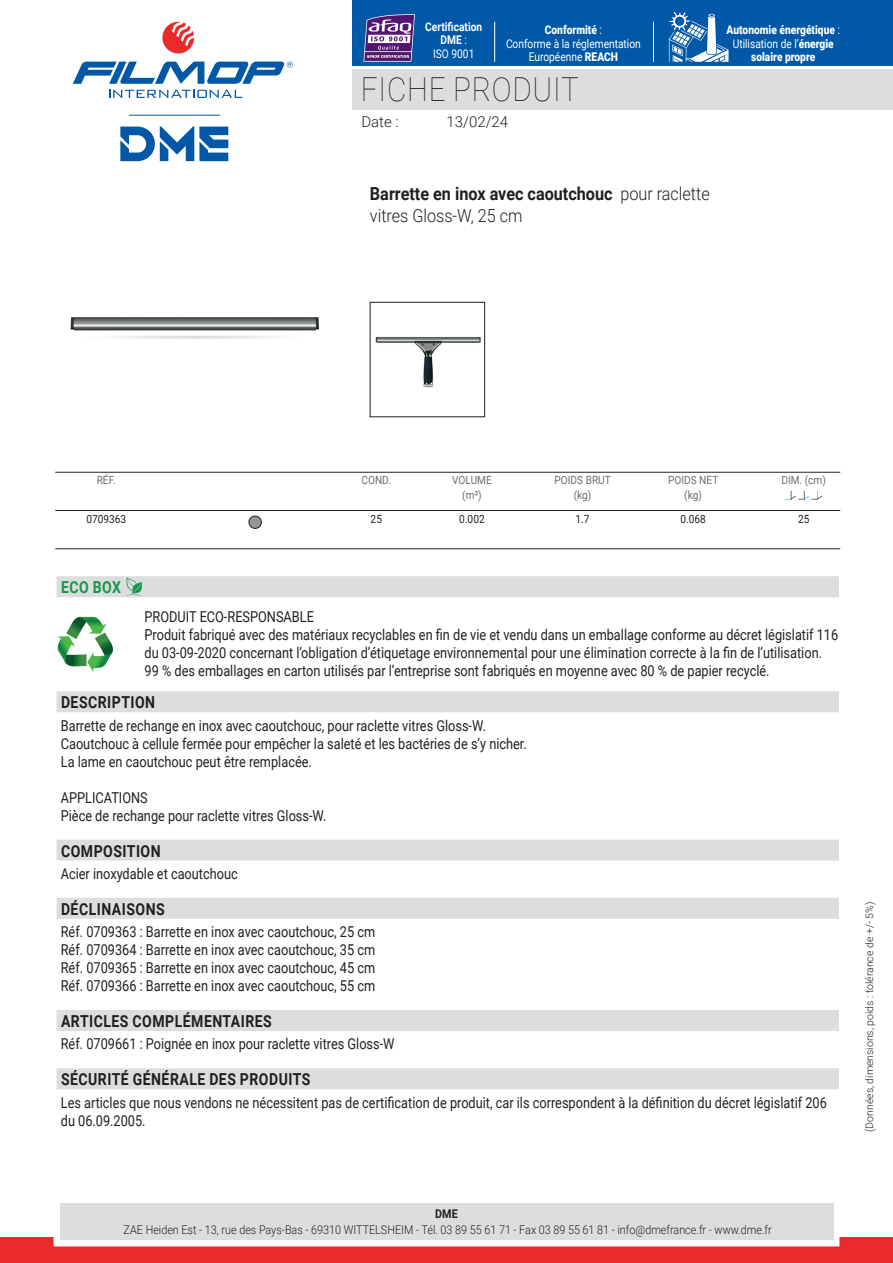
<style>
.page{position:relative;width:893px;height:1263px;background:#fff}
.page>*{position:absolute;margin:0;border:0;box-sizing:border-box;transform-origin:0 0}
.t1{font:100 33px "Roboto";letter-spacing:.025em;color:#231f20;scale:.9 1}
.t2{font:300 18px/21.6px "Roboto";color:#231f20;scale:.9 1}
.t3{font:700 16.5px "Roboto";letter-spacing:.035em;color:#231f20;scale:.85 1}
.t4{font:700 16.5px "Roboto";letter-spacing:.035em;color:#14984c;scale:.85 1}
.t5{font:15px/18px "Roboto";color:#231f20;scale:.85 1}
.t6{font:300 15px "Roboto";color:#231f20}
.t7{font:300 12px "Roboto";color:#231f20;scale:.9 1}
.t8{font:900 12px/13.5px "Roboto";color:#fff;text-align:center;scale:.85 1}
.t9{font:12px/13.5px "Roboto";color:#fff;text-align:center;scale:.85 1}
.t10{font:700 12px/13.5px "Roboto";color:#fff;text-align:center;scale:.85 1}
.t11{font:700 12px "Roboto";color:#231f20;scale:.9 1}
.t12{font:11.25px/15px "Roboto";color:#6c6d70;text-align:center;scale:.9 1}
.t13{font:11.25px "Roboto";color:#231f20;scale:.9 1}
.t14{font:300 10.5px "Roboto";color:#231f20}
.s1{font-weight:400}
.s2{font-weight:900}
.s3{font-weight:700}
</style>
<div class="page">
<div style="left:353px;top:69px;width:540px;height:40px;background:#dcdddf"></div>
<svg style="left:109px;top:90px;width:133px;height:8px"></svg>
<svg style="left:162px;top:22px;width:32px;height:32px"></svg>
<svg style="left:73px;top:61px;width:220px;height:23px"></svg>
<div style="left:353px;top:0;width:540px;height:66px;background:#0158a6"></div>
<div style="left:0;top:1237px;width:893px;height:26px;background:#e9292a"></div>
<div style="left:54px;top:1197px;width:785px;height:49px;border:12px solid #fff"></div>
<div style="left:60px;top:1203px;width:773px;height:37px;background:#dcdddf"></div>
<svg style="left:120px;top:126px;width:108px;height:35px"></svg>
<hr style="left:129px;top:115px;width:91px;height:1px;background:#0158a6">
<hr style="left:653px;top:22px;width:1px;height:40px;background:#fff">
<hr style="left:494px;top:22px;width:1px;height:40px;background:#fff">
<svg style="left:669px;top:12px;width:59px;height:50px"></svg>
<svg style="left:363px;top:14px;width:52px;height:48px;background:#7a619e"></svg>
<hr style="left:365px;top:51px;width:46px;height:1px;background:#fff">
<img style="left:70px;top:317px;width:249px;height:22px">
<img style="left:375px;top:337px;width:106px;height:51px">
<div style="left:370px;top:302px;width:115px;height:115px;border:1px solid #231f20"></div>
<div style="left:57px;top:576px;width:782px;height:21px;background:#dcdddf"></div>
<svg style="left:126px;top:577px;width:16px;height:19px"></svg>
<svg style="left:57px;top:616px;width:57px;height:56px"></svg>
<div style="left:57px;top:691px;width:782px;height:21px;background:#dcdddf"></div>
<div style="left:57px;top:839px;width:782px;height:21px;background:#dcdddf"></div>
<div style="left:57px;top:898px;width:782px;height:21px;background:#dcdddf"></div>
<div style="left:57px;top:1010px;width:782px;height:21px;background:#dcdddf"></div>
<div style="left:57px;top:1068px;width:782px;height:21px;background:#dcdddf"></div>
<hr style="left:55px;top:472px;width:785px;height:1px;background:#231f20">
<hr style="left:55px;top:548px;width:785px;height:1px;background:#231f20">
<hr style="left:55px;top:510px;width:785px;height:1px;background:#231f20">
<div style="left:249px;top:516px;width:12px;height:12px;background:#939598;border-radius:50%"></div>
<div style="left:249px;top:516px;width:12px;height:12px;border:1px solid #231f20;border-radius:50%"></div>
<svg style="left:785px;top:491px;width:37px;height:9px"></svg>
<p class="t10" style="left:425px;top:19px;width:68px">Certification<br>DME <span class="s1">:<br>ISO 9001</span></p>
<p class="t8" style="left:727px;top:23px;width:135px">Autonomie énergétique <span class="s1">:<br>Utilisation de l’</span>énergie solaire propre</p>
<p class="t9" style="left:506px;top:23px;width:160px"><span class="s2">Conformité</span> :<br>Conforme à la réglementation<br>Européenne <span class="s2">REACH</span></p>
<h1 class="t1" style="left:361px;top:66px;width:244px">FICHE PRODUIT</h1>
<p class="t6" style="left:361px;top:111px;width:39px">Date :</p>
<p class="t6" style="left:446px;top:111px;width:63px">13/02/24</p>
<p class="t2" style="left:370px;top:182px;width:379px"><span class="s3">Barrette en inox avec caoutchouc</span> pour raclette vitres Gloss-W, 25 cm</p>
<p class="t12" style="left:97px;top:473px;width:23px">RÉF.</p>
<p class="t13" style="left:86px;top:511px;width:46px">0709363</p>
<p class="t4" style="left:61px;top:576px;width:72px">ECO BOX</p>
<p class="t12" style="left:362px;top:473px;width:34px">COND.</p>
<p class="t13" style="left:371px;top:511px;width:14px">25</p>
<p class="t12" style="left:452px;top:473px;width:46px">VOLUME (m³)</p>
<p class="t13" style="left:459px;top:511px;width:30px">0.002</p>
<p class="t12" style="left:554px;top:473px;width:64px">POIDS BRUT (kg)</p>
<p class="t13" style="left:576px;top:511px;width:17px">1.7</p>
<p class="t12" style="left:668px;top:473px;width:57px">POIDS NET (kg)</p>
<p class="t13" style="left:680px;top:511px;width:30px">0.068</p>
<p class="t12" style="left:781px;top:473px;width:51px">DIM. (cm)</p>
<p class="t13" style="left:798px;top:511px;width:14px">25</p>
<p class="t5" style="left:145px;top:607px;width:818px">PRODUIT ECO-RESPONSABLE<br>Produit fabriqué avec des matériaux recyclables en fin de vie et vendu dans un emballage conforme au décret législatif 116 du 03-09-2020 concernant l’obligation d’étiquetage environnemental pour une élimination correcte à la fin de l’utilisation.<br>99 % des emballages en carton utilisés par l’entreprise sont fabriqués en moyenne avec 80 % de papier recyclé.</p>
<p class="t3" style="left:61px;top:691px;width:112px">DESCRIPTION</p>
<p class="t5" style="left:61px;top:716px;width:550px">Barrette de rechange en inox avec caoutchouc, pour raclette vitres Gloss-W.<br>Caoutchouc à cellule fermée pour empêcher la saleté et les bactéries de s’y nicher.<br>La lame en caoutchouc peut être remplacée.</p>
<p class="t5" style="left:61px;top:788px;width:314px">APPLICATIONS<br>Pièce de rechange pour raclette vitres Gloss-W.</p>
<p class="t3" style="left:61px;top:839px;width:119px">COMPOSITION</p>
<p class="t5" style="left:61px;top:864px;width:210px">Acier inoxydable et caoutchouc</p>
<p class="t3" style="left:61px;top:897px;width:123px">DÉCLINAISONS</p>
<p class="t5" style="left:61px;top:922px;width:371px;text-align:justify">Réf. 0709363 : Barrette en inox avec caoutchouc, 25 cm Réf. 0709364 : Barrette en inox avec caoutchouc, 35 cm Réf. 0709365 : Barrette en inox avec caoutchouc, 45 cm Réf. 0709366 : Barrette en inox avec caoutchouc, 55 cm</p>
<p class="t3" style="left:61px;top:1009px;width:250px">ARTICLES COMPLÉMENTAIRES</p>
<p class="t5" style="left:61px;top:1034px;width:394px">Réf. 0709661 : Poignée en inox pour raclette vitres Gloss-W</p>
<p class="t3" style="left:61px;top:1068px;width:295px">SÉCURITÉ GÉNÉRALE DES PRODUITS</p>
<p class="t5" style="left:61px;top:1093px;width:903px">Les articles que nous vendons ne nécessitent pas de certification de produit, car ils correspondent à la définition du décret législatif 206 du 06.09.2005.</p>
<p class="t14" style="left:862px;top:1132px;width:232px;rotate:-90deg">(Données, dimensions, poids : tolérance de +/- 5%)</p>
<p class="t11" style="left:435px;top:1205px;width:27px">DME</p>
<p class="t7" style="left:124px;top:1222px;width:722px">ZAE Heiden Est - 13, rue des Pays-Bas - 69310 WITTELSHEIM - Tél. 03 89 55 61 71 - Fax 03 89 55 61 81 - info@dmefrance.fr - www.dme.fr</p>
</div>
